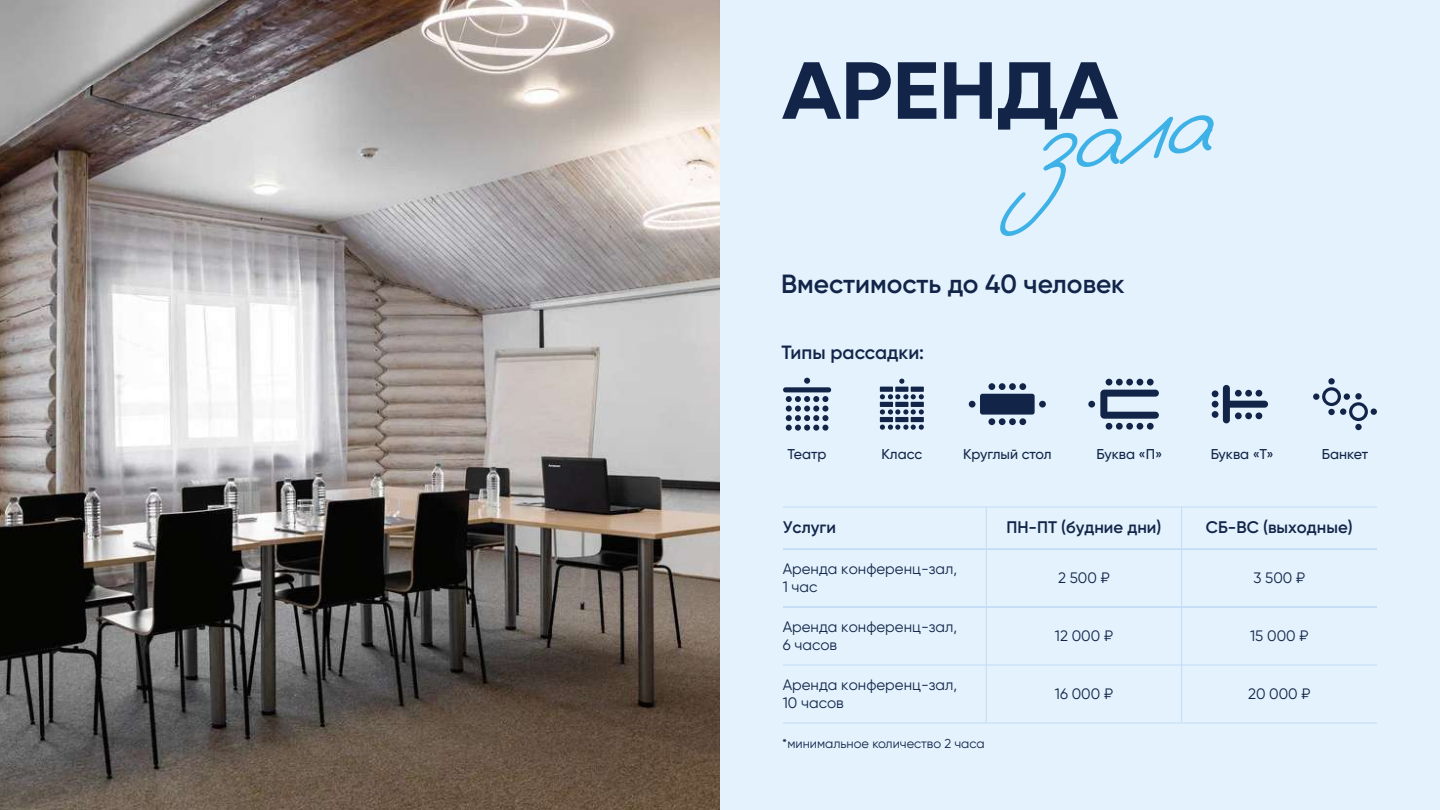
<style>
.page{position:relative;width:1440px;height:810px;background:#fff}
.page>*{position:absolute;margin:0;border:0;box-sizing:border-box;transform-origin:0 0}
.t1{font:700 80.78px "Gilroy";letter-spacing:-.01em;color:#122549;scale:1.1 1}
.t2{font:600 26.25px "Gilroy";color:#122549}
.t3{font:600 19.12px "Gilroy";color:#122549}
.t4{font:600 16.73px "Gilroy";color:#122549}
.t5{font:15.08px/18.1px "Gilroy";color:#122549}
.t6{font:500 14.17px "Gilroy";color:#122549}
.t7{font:12.9px "Gilroy";color:#122549}
</style>
<div class="page">
<div style="left:702px;top:0;width:738px;height:810px;background:#e3f2fc"></div>
<img style="left:0;top:0;width:720px;height:810px">
<svg style="left:1000px;top:115px;width:214px;height:121px"></svg>
<hr style="left:783px;top:607px;width:594px;height:1px;background:#c3dcf5">
<hr style="left:783px;top:549px;width:594px;height:1px;background:#c3dcf5">
<hr style="left:783px;top:507px;width:594px;height:1px;background:#c3dcf5">
<hr style="left:783px;top:665px;width:594px;height:1px;background:#c3dcf5">
<hr style="left:783px;top:723px;width:594px;height:1px;background:#c3dcf5">
<hr style="left:986px;top:507px;width:1px;height:216px;background:#c3dcf5">
<hr style="left:1181px;top:507px;width:1px;height:215px;background:#c3dcf5">
<div style="left:783px;top:387px;width:48px;height:5px;background:#122549;border-radius:3px"></div>
<svg style="left:804px;top:378px;width:6px;height:6px"></svg>
<svg style="left:786px;top:396px;width:42px;height:35px"></svg>
<div style="left:988px;top:383px;width:7px;height:7px;background:#122549;border-radius:50%"></div>
<div style="left:999px;top:383px;width:7px;height:7px;background:#122549;border-radius:50%"></div>
<div style="left:1009px;top:383px;width:7px;height:7px;background:#122549;border-radius:50%"></div>
<div style="left:1019px;top:383px;width:7px;height:7px;background:#122549;border-radius:50%"></div>
<div style="left:1039px;top:401px;width:7px;height:7px;background:#122549;border-radius:50%"></div>
<div style="left:969px;top:401px;width:7px;height:7px;background:#122549;border-radius:50%"></div>
<div style="left:980px;top:394px;width:55px;height:21px;background:#122549;border-radius:3px"></div>
<div style="left:1019px;top:418px;width:7px;height:7px;background:#122549;border-radius:50%"></div>
<div style="left:1009px;top:418px;width:7px;height:7px;background:#122549;border-radius:50%"></div>
<div style="left:999px;top:418px;width:7px;height:7px;background:#122549;border-radius:50%"></div>
<div style="left:988px;top:418px;width:7px;height:7px;background:#122549;border-radius:50%"></div>
<svg style="left:899px;top:379px;width:5px;height:5px"></svg>
<div style="left:895px;top:387px;width:13px;height:5px;background:#122549"></div>
<div style="left:911px;top:387px;width:13px;height:5px;background:#122549"></div>
<svg style="left:880px;top:394px;width:44px;height:5px"></svg>
<div style="left:880px;top:387px;width:13px;height:5px;background:#122549"></div>
<div style="left:895px;top:402px;width:13px;height:5px;background:#122549"></div>
<div style="left:911px;top:402px;width:13px;height:5px;background:#122549"></div>
<svg style="left:880px;top:409px;width:44px;height:6px"></svg>
<div style="left:880px;top:402px;width:13px;height:5px;background:#122549"></div>
<div style="left:895px;top:417px;width:13px;height:5px;background:#122549"></div>
<div style="left:911px;top:417px;width:13px;height:5px;background:#122549"></div>
<svg style="left:880px;top:425px;width:44px;height:5px"></svg>
<div style="left:880px;top:417px;width:13px;height:5px;background:#122549"></div>
<div style="left:1116px;top:423px;width:7px;height:7px;background:#122549;border-radius:50%"></div>
<div style="left:1106px;top:423px;width:6px;height:7px;background:#122549;border-radius:50%"></div>
<div style="left:1126px;top:423px;width:7px;height:7px;background:#122549;border-radius:50%"></div>
<div style="left:1137px;top:423px;width:6px;height:7px;background:#122549;border-radius:50%"></div>
<div style="left:1147px;top:423px;width:7px;height:7px;background:#122549;border-radius:50%"></div>
<svg style="left:1100px;top:379px;width:59px;height:40px"></svg>
<div style="left:1088px;top:401px;width:7px;height:7px;background:#122549;border-radius:50%"></div>
<div style="left:1245px;top:390px;width:7px;height:7px;background:#122549;border-radius:50%"></div>
<div style="left:1235px;top:390px;width:7px;height:7px;background:#122549;border-radius:50%"></div>
<div style="left:1256px;top:390px;width:6px;height:7px;background:#122549;border-radius:50%"></div>
<div style="left:1245px;top:412px;width:7px;height:7px;background:#122549;border-radius:50%"></div>
<div style="left:1235px;top:412px;width:7px;height:7px;background:#122549;border-radius:50%"></div>
<div style="left:1256px;top:412px;width:6px;height:7px;background:#122549;border-radius:50%"></div>
<div style="left:1212px;top:401px;width:6px;height:7px;background:#122549;border-radius:50%"></div>
<div style="left:1212px;top:411px;width:6px;height:7px;background:#122549;border-radius:50%"></div>
<div style="left:1212px;top:390px;width:6px;height:7px;background:#122549;border-radius:50%"></div>
<div style="left:1224px;top:401px;width:44px;height:7px;background:#122549;border-radius:4px"></div>
<div style="left:1223px;top:385px;width:7px;height:38px;background:#122549;border-radius:4px"></div>
<svg style="left:1322px;top:387px;width:19px;height:19px"></svg>
<div style="left:1328px;top:378px;width:7px;height:7px;background:#122549;border-radius:50%"></div>
<div style="left:1328px;top:409px;width:7px;height:6px;background:#122549;border-radius:50%"></div>
<div style="left:1344px;top:393px;width:6px;height:7px;background:#122549;border-radius:50%"></div>
<div style="left:1313px;top:393px;width:6px;height:7px;background:#122549;border-radius:50%"></div>
<svg style="left:1349px;top:402px;width:19px;height:19px"></svg>
<svg style="left:1355px;top:393px;width:7px;height:7px"></svg>
<div style="left:1355px;top:424px;width:7px;height:6px;background:#122549;border-radius:50%"></div>
<div style="left:1371px;top:408px;width:6px;height:7px;background:#122549;border-radius:50%"></div>
<div style="left:1340px;top:408px;width:6px;height:7px;background:#122549;border-radius:50%"></div>
<h1 class="t1" style="left:782px;top:40px;width:307px">АРЕНДА</h1>
<h2 class="t2" style="left:781px;top:268px;width:345px">Вместимость до 40 человек</h2>
<p class="t3" style="left:782px;top:340px;width:144px">Типы рассадки:</p>
<p class="t6" style="left:788px;top:445px;width:41px">Театр</p>
<p class="t6" style="left:882px;top:445px;width:42px">Класс</p>
<p class="t6" style="left:963px;top:445px;width:90px">Круглый стол</p>
<p class="t6" style="left:1097px;top:445px;width:67px">Буква «П»</p>
<p class="t6" style="left:1211px;top:445px;width:65px">Буква «Т»</p>
<p class="t6" style="left:1322px;top:445px;width:48px">Банкет</p>
<p class="t4" style="left:783px;top:517px;width:55px">Услуги</p>
<p class="t4" style="left:1206px;top:517px;width:148px">СБ-ВС (выходные)</p>
<p class="t5" style="left:1253px;top:568px;width:53px">3 500 ₽</p>
<p class="t4" style="left:1006px;top:517px;width:157px">ПН-ПТ (будние дни)</p>
<p class="t5" style="left:1058px;top:568px;width:53px">2 500 ₽</p>
<p class="t5" style="left:783px;top:559px;width:176px">Аренда конференц-зал,<br>1 час</p>
<p class="t5" style="left:783px;top:617px;width:176px">Аренда конференц-зал,<br>6 часов</p>
<p class="t5" style="left:783px;top:675px;width:176px">Аренда конференц-зал,<br>10 часов</p>
<p class="t5" style="left:1250px;top:626px;width:60px">15 000 ₽</p>
<p class="t5" style="left:1055px;top:626px;width:59px">12 000 ₽</p>
<p class="t5" style="left:1055px;top:684px;width:60px">16 000 ₽</p>
<p class="t5" style="left:1248px;top:684px;width:64px">20 000 ₽</p>
<p class="t7" style="left:782px;top:735px;width:204px">*минимальное количество 2 часа</p>
</div>
